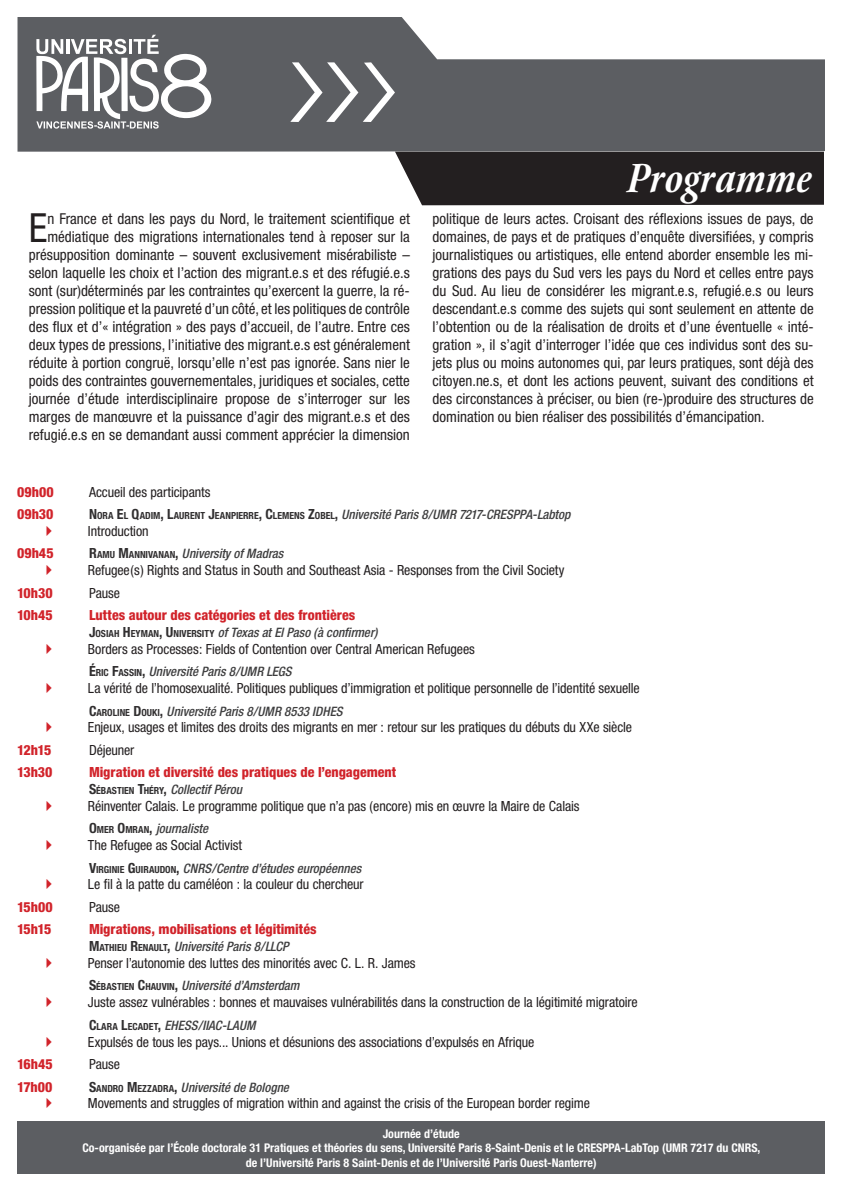
<style>
.page{position:relative;width:842px;height:1191px;background:#fff}
.page>*{position:absolute;margin:0;border:0;box-sizing:border-box;transform-origin:0 0}
.t1{font:italic 600 44px "Stone Print";color:#fff}
.t2{font:condensed 40.2px "Helvetica Neue";color:#231f20}
.t3{font:condensed 15px/18px "Helvetica Neue";color:#231f20;text-align:right}
.t4{font:condensed 14px "Helvetica Neue";letter-spacing:-.005em;color:#231f20}
.t5{font:800 condensed 14px "Helvetica Neue";color:#d1232a}
.t6{font:700 condensed 14px "Helvetica Neue";color:#312f30}
.t7{font:italic 500 condensed 13px "Helvetica Neue";color:#3e3e3f}
.t8{font:700 condensed 12px/14.4px "Helvetica Neue";color:#fff;text-align:center}
.s1{font-weight:700;font-style:normal;font-size:14px;color:#312f30}
.s2{font-weight:700;font-style:normal;font-size:9.8px;color:#312f30}
</style>
<div class="page">
<svg style="left:18px;top:17px;width:807px;height:135px;fill:#5c5e62"></svg>
<svg style="left:36px;top:35px;width:176px;height:94px"></svg>
<svg style="left:290px;top:62px;width:105px;height:60px"></svg>
<div style="left:395px;top:152px;width:429px;height:53px;background:#231f20"></div>
<div style="left:18px;top:1121px;width:807px;height:53px;background:#5c5e62"></div>
<h1 class="t1" style="left:627px;top:151px;width:186px">Programme</h1>
<p class="t3" style="left:29px;top:209px;width:383px">n France et dans les pays du Nord, le traitement scientifique et médiatique des migrations internationales tend à reposer sur la présupposition dominante – souvent exclusivement misérabiliste – selon laquelle les choix et l’action des migrant.e.s et des réfugié.e.s sont (sur)déterminés par les contraintes qu’exercent la guerre, la ré&shy;pression politique et la pauvreté d’un côté, et les politiques de contrôle des flux et d’« intégration » des pays d’accueil, de l’autre. Entre ces deux types de pressions, l’initiative des migrant.e.s est généralement réduite à portion congruë, lorsqu’elle n’est pas ignorée. Sans nier le poids des contraintes gouvernementales, juridiques et sociales, cette journée d’étude interdisciplinaire propose de s’interroger sur les marges de manœuvre et la puissance d’agir des migrant.e.s et des refugié.e.s en se demandant aussi comment apprécier la dimension</p>
<p class="t3" style="left:433px;top:209px;width:383px;text-align:justify">politique de leurs actes. Croisant des réflexions issues de pays, de domaines, de pays et de pratiques d’enquête diversifiées, y compris journalistiques ou artistiques, elle entend aborder ensemble les mi&shy;grations des pays du Sud vers les pays du Nord et celles entre pays du Sud. Au lieu de considérer les migrant.e.s, refugié.e.s ou leurs descendant.e.s comme des sujets qui sont seulement en attente de l’obtention ou de la réalisation de droits et d’une éventuelle « inté&shy;gration », il s’agit d’interroger l’idée que ces individus sont des su&shy;jets plus ou moins autonomes qui, par leurs pratiques, sont déjà des citoyen.ne.s, et dont les actions peuvent, suivant des conditions et des circonstances à préciser, ou bien (re-)produire des structures de domination ou bien réaliser des possibilités d’émancipation.</p>
<h2 class="t2" style="left:29px;top:204px;width:20px">E</h2>
<p class="t5" style="left:17px;top:483px;width:38px">09h00</p>
<p class="t4" style="left:89px;top:483px;width:123px">Accueil des participants</p>
<p class="t5" style="left:17px;top:505px;width:38px">09h30</p>
<p class="t7" style="left:89px;top:507px;width:483px"><span class="s1">N</span><span class="s2">ORA</span> <span class="s1">E</span><span class="s2">L</span> <span class="s1">Q</span><span class="s2">ADIM</span><span class="s1">, L</span><span class="s2">AURENT</span> <span class="s1">J</span><span class="s2">EANPIERRE</span><span class="s1">, C</span><span class="s2">LEMENS</span> <span class="s1">Z</span><span class="s2">OBEL</span><span class="s1">,</span> Université Paris 8/UMR 7217-CRESPPA-Labtop</p>
<p class="t4" style="left:88px;top:523px;width:62px">Introduction</p>
<p class="t5" style="left:17px;top:545px;width:38px">09h45</p>
<p class="t7" style="left:89px;top:546px;width:196px"><span class="s1">R</span><span class="s2">AMU</span> <span class="s1">M</span><span class="s2">ANN IVANAN</span><span class="s1">,</span> University of Madras</p>
<p class="t4" style="left:88px;top:562px;width:478px">Refugee(s) Rights and Status in South and Southeast Asia - Responses from the Civil Society</p>
<p class="t5" style="left:17px;top:584px;width:37px">10h30</p>
<p class="t4" style="left:89px;top:584px;width:33px">Pause</p>
<p class="t5" style="left:17px;top:606px;width:37px">10h45</p>
<p class="t5" style="left:89px;top:606px;width:268px">Luttes autour des catégories et des frontières</p>
<p class="t7" style="left:89px;top:624px;width:290px"><span class="s1">J</span><span class="s2">OSIAH</span> <span class="s1">H</span><span class="s2">EYMAN</span><span class="s1">, U</span><span class="s2">NIVERSITY</span> of Texas at El Paso (à confirmer)</p>
<p class="t4" style="left:88px;top:640px;width:388px">Borders as Processes: Fields of Contention over Central American Refugees</p>
<p class="t7" style="left:89px;top:664px;width:204px"><span class="s1">É</span><span class="s2">RIC</span> <span class="s1">F</span><span class="s2">ASSIN</span><span class="s1">,</span> Université Paris 8/UMR LEGS</p>
<p class="t4" style="left:88px;top:680px;width:553px">La vérité de l’homosexualité. Politiques publiques d’immigration et politique personnelle de l’identité sexuelle</p>
<p class="t7" style="left:89px;top:703px;width:255px"><span class="s1">C</span><span class="s2">AROLINE</span> <span class="s1">D</span><span class="s2">OUKI</span><span class="s1">,</span> Université Paris 8/UMR 8533 IDHES</p>
<p class="t4" style="left:88px;top:719px;width:546px">Enjeux, usages et limites des droits des migrants en mer : retour sur les pratiques du débuts du XXe siècle</p>
<p class="t5" style="left:17px;top:741px;width:36px">12h15</p>
<p class="t4" style="left:89px;top:741px;width:47px">Déjeuner</p>
<p class="t5" style="left:17px;top:763px;width:37px">13h30</p>
<p class="t5" style="left:89px;top:763px;width:309px">Migration et diversité des pratiques de l’engagement</p>
<p class="t6" style="left:17px;top:780px;width:28px">S</p>
<p class="t7" style="left:96px;top:781px;width:147px"><span class="s2">ÉBASTIEN</span> <span class="s1">T</span><span class="s2">HÉRY</span><span class="s1">,</span> Collectif Pérou</p>
<p class="t4" style="left:88px;top:798px;width:493px">Réinventer Calais. Le programme politique que n’a pas (encore) mis en œuvre la Maire de Calais</p>
<p class="t6" style="left:17px;top:820px;width:28px">O</p>
<p class="t7" style="left:97px;top:821px;width:113px"><span class="s2">MER</span> <span class="s1">O</span><span class="s2">MRAN</span><span class="s1">,</span> journaliste</p>
<p class="t4" style="left:88px;top:837px;width:156px">The Refugee as Social Activist</p>
<p class="t6" style="left:17px;top:859px;width:28px">V</p>
<p class="t7" style="left:96px;top:860px;width:267px"><span class="s2">IRGINIE</span> <span class="s1">G</span><span class="s2">UIRAUDON</span><span class="s1">,</span> CNRS/Centre d’études européennes</p>
<p class="t4" style="left:88px;top:876px;width:277px">Le fil à la patte du caméléon : la couleur du chercheur</p>
<p class="t5" style="left:17px;top:898px;width:37px">15h00</p>
<p class="t4" style="left:89px;top:899px;width:33px">Pause</p>
<p class="t5" style="left:17px;top:920px;width:36px">15h15</p>
<p class="t5" style="left:89px;top:920px;width:229px">Migrations, mobilisations et légitimités</p>
<p class="t6" style="left:17px;top:937px;width:29px">M</p>
<p class="t7" style="left:99px;top:938px;width:191px"><span class="s2">ATHIEU</span> <span class="s1">R</span><span class="s2">EN AULT</span><span class="s1">,</span> Université Paris 8/LLCP</p>
<p class="t4" style="left:88px;top:955px;width:329px">Penser l’autonomie des luttes des minorités avec C. L. R. James</p>
<p class="t6" style="left:17px;top:977px;width:28px">S</p>
<p class="t7" style="left:96px;top:978px;width:205px"><span class="s2">ÉBASTIEN</span> <span class="s1">C</span><span class="s2">HAUVIN</span><span class="s1">,</span> Université d’Amsterdam</p>
<p class="t4" style="left:88px;top:994px;width:551px">Juste assez vulnérables : bonnes et mauvaises vulnérabilités dans la construction de la légitimité migratoire</p>
<p class="t7" style="left:89px;top:1017px;width:168px"><span class="s1">C</span><span class="s2">LARA</span> <span class="s1">L</span><span class="s2">ECADET</span><span class="s1">,</span> EHESS/IIAC-LAUM</p>
<p class="t4" style="left:88px;top:1033px;width:448px">Expulsés de tous les pays... Unions et désunions des associations d’expulsés en Afrique</p>
<p class="t5" style="left:17px;top:1055px;width:37px">16h45</p>
<p class="t4" style="left:89px;top:1056px;width:33px">Pause</p>
<p class="t5" style="left:17px;top:1077px;width:37px">17h00</p>
<p class="t7" style="left:89px;top:1079px;width:201px"><span class="s1">S</span><span class="s2">ANDRO</span> <span class="s1">M</span><span class="s2">EZZ ADRA</span><span class="s1">,</span> Université de Bologne</p>
<p class="t4" style="left:88px;top:1095px;width:504px">Movements and struggles of migration within and against the crisis of the European border regime</p>
<p class="t8" style="left:82px;top:1126px;width:679px">Journée d’étude<br>Co-organisée par l’École doctorale 31 Pratiques et théories du sens, Université Paris 8-Saint-Denis et le CRESPPA-LabTop (UMR 7217 du CNRS, de l’Université Paris 8 Saint-Denis et de l’Université Paris Ouest-Nanterre)</p>
</div>
